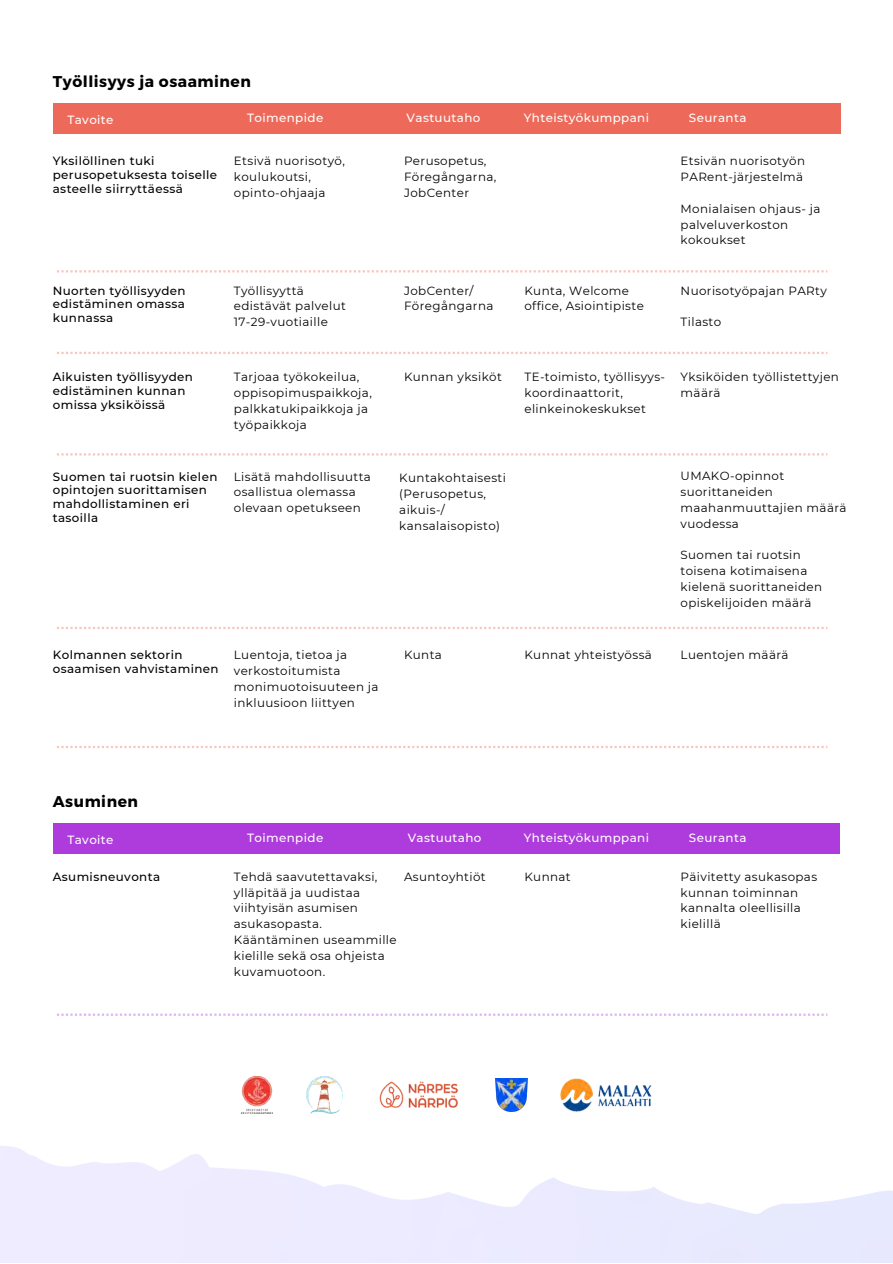
<style>
.page{position:relative;width:893px;height:1264px;background:#fff}
.page>*{position:absolute;margin:0;border:0;box-sizing:border-box;transform-origin:0 0}
.t1{font:700 15.6px "Montserrat";letter-spacing:.035em;color:#000}
.t2{font:11.85px/15.9px "Montserrat";letter-spacing:.035em;color:#000}
.t3{font:500 11.85px/13.8px "Montserrat";letter-spacing:.035em;color:#000}
.t4{font:500 11.85px "Montserrat";letter-spacing:.035em;color:#fff}
</style>
<div class="page">
<div style="left:53px;top:103px;width:787px;height:31px;background:#ed6a5b"></div>
<svg style="left:57px;top:270px;width:770px;height:2px"></svg>
<svg style="left:57px;top:352px;width:770px;height:2px"></svg>
<svg style="left:57px;top:453px;width:770px;height:2px"></svg>
<div style="left:53px;top:822px;width:786px;height:31px;background:#ae3cdc"></div>
<svg style="left:57px;top:1013px;width:770px;height:2px"></svg>
<svg style="left:57px;top:626px;width:770px;height:3px"></svg>
<svg style="left:57px;top:746px;width:770px;height:2px"></svg>
<img style="left:241px;top:1076px;width:32px;height:37px">
<img style="left:307px;top:1076px;width:36px;height:37px">
<img style="left:379px;top:1081px;width:79px;height:27px">
<img style="left:495px;top:1078px;width:32px;height:33px">
<img style="left:560px;top:1078px;width:91px;height:33px">
<h1 class="t1" style="left:53px;top:71px;width:199px">Työllisyys ja osaaminen</h1>
<p class="t4" style="left:67px;top:112px;width:48px">Tavoite</p>
<p class="t4" style="left:247px;top:111px;width:78px">Toimenpide</p>
<p class="t4" style="left:406px;top:111px;width:75px">Vastuutaho</p>
<p class="t4" style="left:523px;top:111px;width:127px">Yhteistyökumppani</p>
<p class="t4" style="left:689px;top:111px;width:59px">Seuranta</p>
<p class="t3" style="left:53px;top:154px;width:166px">Yksilöllinen tuki perusopetuksesta toiselle asteelle siirryttäessä</p>
<p class="t2" style="left:234px;top:153px;width:112px">Etsivä nuorisotyö, koulukoutsi, opinto-ohjaaja</p>
<p class="t2" style="left:404px;top:153px;width:94px">Perusopetus,<br>Föregångarna,<br>JobCenter</p>
<p class="t2" style="left:680px;top:153px;width:126px">Etsivän nuorisotyön<br>PARent-järjestelmä</p>
<p class="t2" style="left:680px;top:200px;width:141px">Monialaisen ohjaus- ja palveluverkoston kokoukset</p>
<p class="t3" style="left:53px;top:283px;width:134px;text-align:justify">Nuorten työllisyyden edistäminen omassa kunnassa</p>
<p class="t2" style="left:234px;top:282px;width:114px">Työllisyyttä edistävät palvelut<br>17-29-vuotiaille</p>
<p class="t2" style="left:404px;top:282px;width:91px">JobCenter/<br>Föregångarna</p>
<p class="t2" style="left:524px;top:282px;width:121px">Kunta, Welcome office, Asiointipiste</p>
<p class="t2" style="left:680px;top:282px;width:148px">Nuorisotyöpajan PARty</p>
<p class="t2" style="left:680px;top:314px;width:42px">Tilasto</p>
<p class="t3" style="left:53px;top:370px;width:142px">Aikuisten työllisyyden edistäminen kunnan omissa yksiköissä</p>
<p class="t2" style="left:234px;top:369px;width:139px">Tarjoaa työkokeilua, oppisopimuspaikkoja, palkkatukipaikkoja ja työpaikkoja</p>
<p class="t2" style="left:404px;top:369px;width:99px">Kunnan yksiköt</p>
<p class="t2" style="left:524px;top:369px;width:142px">TE-toimisto, työllisyys&shy;koordinaattorit, elinkeinokeskukset</p>
<p class="t2" style="left:680px;top:369px;width:160px">Yksiköiden työllistettyjen määrä</p>
<p class="t3" style="left:53px;top:469px;width:166px">Suomen tai ruotsin kielen opintojen suorittamisen mahdollistaminen eri tasoilla</p>
<p class="t2" style="left:234px;top:468px;width:139px">Lisätä mahdollisuutta osallistua olemassa olevaan opetukseen</p>
<p class="t2" style="left:680px;top:468px;width:167px">UMAKO-opinnot suorittaneiden maahanmuuttajien määrä vuodessa</p>
<p class="t2" style="left:680px;top:547px;width:143px">Suomen tai ruotsin toisena kotimaisena kielenä suorittaneiden opiskelijoiden määrä</p>
<p class="t2" style="left:399px;top:470px;width:108px">Kuntakohtaisesti (Perusopetus, aikuis-/ kansalaisopisto)</p>
<p class="t3" style="left:53px;top:648px;width:167px">Kolmannen sektorin osaamisen vahvistaminen</p>
<p class="t2" style="left:234px;top:647px;width:146px">Luentoja, tietoa ja verkostoitumista monimuotoisuuteen ja inkluusioon liittyen</p>
<p class="t2" style="left:404px;top:647px;width:39px">Kunta</p>
<p class="t2" style="left:524px;top:647px;width:129px">Kunnat yhteistyössä</p>
<p class="t2" style="left:680px;top:647px;width:109px">Luentojen määrä</p>
<h1 class="t1" style="left:53px;top:791px;width:87px">Asuminen</h1>
<p class="t4" style="left:67px;top:832px;width:48px">Tavoite</p>
<p class="t4" style="left:247px;top:830px;width:78px">Toimenpide</p>
<p class="t4" style="left:407px;top:830px;width:75px">Vastuutaho</p>
<p class="t4" style="left:523px;top:830px;width:127px">Yhteistyökumppani</p>
<p class="t4" style="left:689px;top:830px;width:59px">Seuranta</p>
<p class="t3" style="left:53px;top:869px;width:109px">Asumisneuvonta</p>
<p class="t2" style="left:234px;top:868px;width:164px">Tehdä saavutettavaksi, ylläpitää ja uudistaa viihtyisän asumisen asukasopasta.<br>Kääntäminen useammille kielille sekä osa ohjeista kuvamuotoon.</p>
<p class="t2" style="left:404px;top:868px;width:83px">Asuntoyhtiöt</p>
<p class="t2" style="left:680px;top:868px;width:138px">Päivitetty asukasopas kunnan toiminnan kannalta oleellisilla kielillä</p>
<p class="t2" style="left:524px;top:868px;width:48px">Kunnat</p>
</div>
